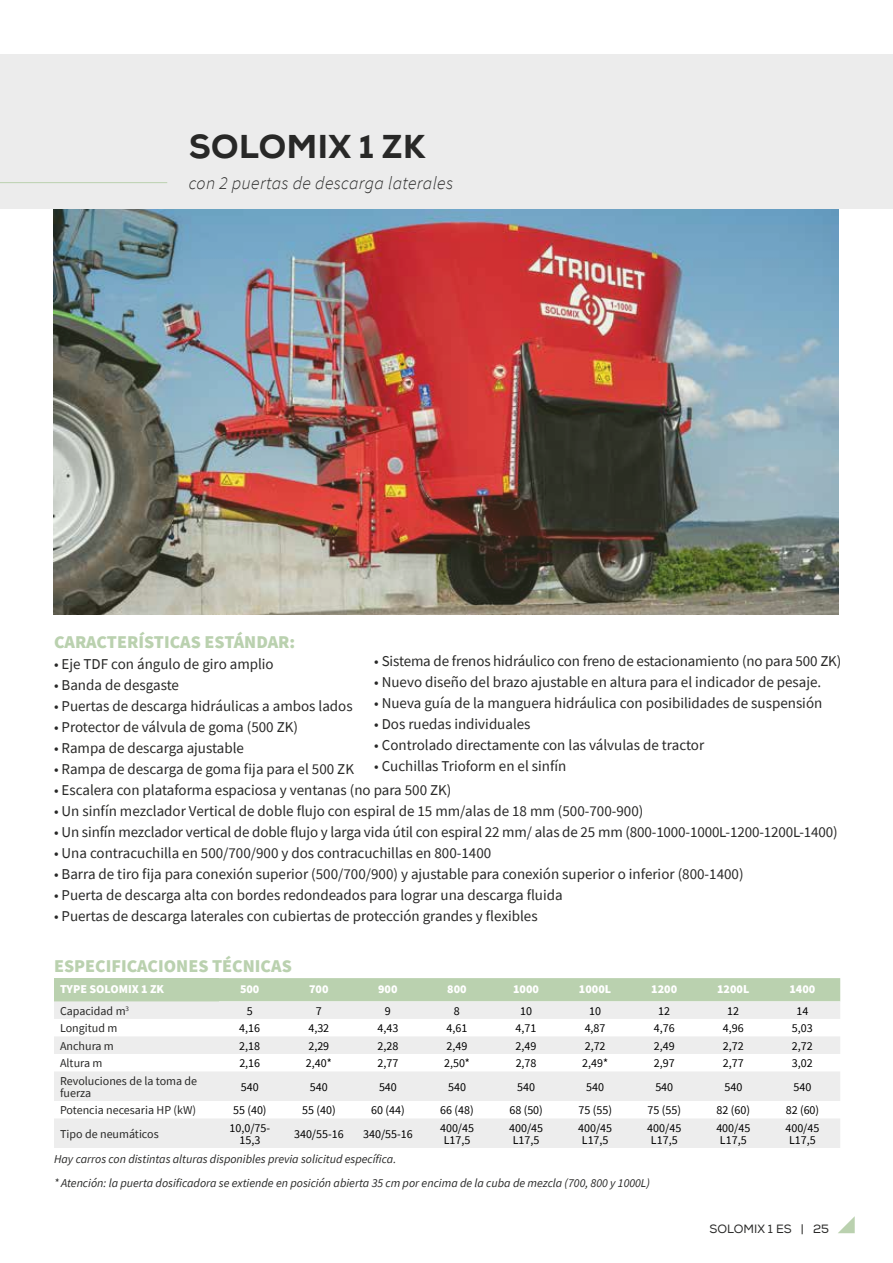
<style>
.page{position:relative;width:893px;height:1263px;background:#fff}
.page>*{position:absolute;margin:0;border:0;box-sizing:border-box;transform-origin:0 0}
.t1{font:800 33px "Nexa";letter-spacing:.015em;color:#282827}
.t2{font:900 18px "Source Sans Pro";color:#bad1af}
.t3{font:italic 300 18px "Source Sans Pro";letter-spacing:.02em;color:#282827}
.t4{font:15px "Source Sans Pro";color:#282827}
.t5{font:12px/12px "Source Sans Pro";color:#000;text-align:center}
.t6{font:italic 12px/24px "Source Sans Pro";color:#282827}
.t7{font:12px/12px "Source Sans Pro";color:#282827}
.t8{font:900 12px "Source Sans Pro";color:#fff}
.t9{font:12px "Nexa";color:#282827}
</style>
<div class="page">
<svg style="left:838px;top:1216px;width:17px;height:17px"></svg>
<div style="left:0;top:54px;width:893px;height:154px;background:#ececec"></div>
<hr style="left:0;top:182px;width:167px;height:1px;background:#bad1af">
<img style="left:54px;top:209px;width:785px;height:406px">
<div style="left:54px;top:978px;width:165px;height:23px;background:#bad1af"></div>
<div style="left:219px;top:978px;width:621px;height:23px;background:#bad1af"></div>
<svg style="left:54px;top:1001px;width:786px;height:147px;fill:#ededed"></svg>
<h1 class="t1" style="left:189px;top:126px;width:238px">SOLOMIX 1 ZK</h1>
<p class="t3" style="left:189px;top:172px;width:266px">con 2 puertas de descarga laterales</p>
<p class="t2" style="left:54px;top:630px;width:243px">CARACTERÍSTICAS ESTÁNDAR:</p>
<p class="t4" style="left:54px;top:654px;width:221px">• Eje TDF con ángulo de giro amplio</p>
<p class="t4" style="left:54px;top:675px;width:127px">• Banda de desgaste</p>
<p class="t4" style="left:54px;top:696px;width:300px">• Puertas de descarga hidráulicas a ambos lados</p>
<p class="t4" style="left:54px;top:717px;width:246px">• Protector de válvula de goma (500 ZK)</p>
<p class="t4" style="left:54px;top:738px;width:191px">• Rampa de descarga ajustable</p>
<p class="t4" style="left:54px;top:759px;width:302px">• Rampa de descarga de goma fija para el 500 ZK</p>
<p class="t4" style="left:54px;top:780px;width:399px">• Escalera con plataforma espaciosa y ventanas (no para 500 ZK)</p>
<p class="t4" style="left:54px;top:801px;width:591px">• Un sinfín mezclador Vertical de doble flujo con espiral de 15 mm/alas de 18 mm (500-700-900)</p>
<p class="t4" style="left:54px;top:822px;width:785px">• Un sinfín mezclador vertical de doble flujo y larga vida útil con espiral 22 mm/ alas de 25 mm (800-1000-1000L-1200-1200L-1400)</p>
<p class="t4" style="left:54px;top:843px;width:439px">• Una contracuchilla en 500/700/900 y dos contracuchillas en 800-1400</p>
<p class="t4" style="left:54px;top:864px;width:691px">• Barra de tiro fija para conexión superior (500/700/900) y ajustable para conexión superior o inferior (800-1400)</p>
<p class="t4" style="left:54px;top:885px;width:510px">• Puerta de descarga alta con bordes redondeados para lograr una descarga fluida</p>
<p class="t4" style="left:54px;top:906px;width:485px">• Puertas de descarga laterales con cubiertas de protección grandes y flexibles</p>
<p class="t2" style="left:54px;top:954px;width:239px">ESPECIFICACIONES TÉCNICAS</p>
<p class="t8" style="left:60px;top:981px;width:106px">TYPE SOLOMIX 1 ZK</p>
<p class="t8" style="left:240px;top:981px;width:21px">500</p>
<p class="t8" style="left:309px;top:981px;width:21px">700</p>
<p class="t8" style="left:378px;top:981px;width:21px">900</p>
<p class="t8" style="left:447px;top:981px;width:21px">800</p>
<p class="t8" style="left:513px;top:981px;width:27px">1000</p>
<p class="t8" style="left:579px;top:981px;width:34px">1000L</p>
<p class="t8" style="left:651px;top:981px;width:27px">1200</p>
<p class="t8" style="left:717px;top:981px;width:34px">1200L</p>
<p class="t8" style="left:789px;top:981px;width:27px">1400</p>
<p class="t7" style="left:60px;top:1004px;width:71px">Capacidad m<sup>3</sup></p>
<p class="t5" style="left:247px;top:1004px;width:7px">5</p>
<p class="t5" style="left:316px;top:1004px;width:7px">7</p>
<p class="t5" style="left:385px;top:1004px;width:7px">9</p>
<p class="t5" style="left:454px;top:1004px;width:7px">8</p>
<p class="t5" style="left:520px;top:1004px;width:13px">10</p>
<p class="t5" style="left:589px;top:1004px;width:13px">10</p>
<p class="t5" style="left:658px;top:1004px;width:13px">12</p>
<p class="t5" style="left:727px;top:1004px;width:13px">12</p>
<p class="t5" style="left:796px;top:1004px;width:13px">14</p>
<p class="t7" style="left:60px;top:1022px;width:59px">Longitud m</p>
<p class="t5" style="left:239px;top:1022px;width:22px">4,16</p>
<p class="t5" style="left:308px;top:1022px;width:22px">4,32</p>
<p class="t5" style="left:377px;top:1022px;width:22px">4,43</p>
<p class="t5" style="left:447px;top:1022px;width:22px">4,61</p>
<p class="t5" style="left:516px;top:1022px;width:22px">4,71</p>
<p class="t5" style="left:585px;top:1022px;width:22px">4,87</p>
<p class="t5" style="left:654px;top:1022px;width:22px">4,76</p>
<p class="t5" style="left:723px;top:1022px;width:22px">4,96</p>
<p class="t5" style="left:792px;top:1022px;width:22px">5,03</p>
<p class="t7" style="left:60px;top:1040px;width:55px">Anchura m</p>
<p class="t5" style="left:239px;top:1040px;width:22px">2,18</p>
<p class="t5" style="left:308px;top:1040px;width:22px">2,29</p>
<p class="t5" style="left:377px;top:1040px;width:22px">2,28</p>
<p class="t5" style="left:447px;top:1040px;width:22px">2,49</p>
<p class="t5" style="left:516px;top:1040px;width:22px">2,49</p>
<p class="t5" style="left:585px;top:1040px;width:22px">2,72</p>
<p class="t5" style="left:654px;top:1040px;width:22px">2,49</p>
<p class="t5" style="left:723px;top:1040px;width:22px">2,72</p>
<p class="t5" style="left:792px;top:1040px;width:22px">2,72</p>
<p class="t7" style="left:60px;top:1057px;width:44px">Altura m</p>
<p class="t5" style="left:239px;top:1057px;width:22px">2,16</p>
<p class="t5" style="left:306px;top:1057px;width:27px">2,40*</p>
<p class="t5" style="left:377px;top:1057px;width:22px">2,77</p>
<p class="t5" style="left:444px;top:1057px;width:27px">2,50*</p>
<p class="t5" style="left:516px;top:1057px;width:22px">2,78</p>
<p class="t5" style="left:582px;top:1057px;width:27px">2,49*</p>
<p class="t5" style="left:654px;top:1057px;width:22px">2,97</p>
<p class="t5" style="left:723px;top:1057px;width:22px">2,77</p>
<p class="t5" style="left:792px;top:1057px;width:22px">3,02</p>
<p class="t7" style="left:60px;top:1075px;width:139px">Revoluciones de la toma de fuerza</p>
<p class="t5" style="left:241px;top:1081px;width:19px">540</p>
<p class="t5" style="left:310px;top:1081px;width:19px">540</p>
<p class="t5" style="left:379px;top:1081px;width:19px">540</p>
<p class="t5" style="left:448px;top:1081px;width:19px">540</p>
<p class="t5" style="left:517px;top:1081px;width:19px">540</p>
<p class="t5" style="left:586px;top:1081px;width:19px">540</p>
<p class="t5" style="left:655px;top:1081px;width:19px">540</p>
<p class="t5" style="left:724px;top:1081px;width:19px">540</p>
<p class="t5" style="left:793px;top:1081px;width:19px">540</p>
<p class="t7" style="left:60px;top:1104px;width:138px">Potencia necesaria HP (kW)</p>
<p class="t5" style="left:233px;top:1104px;width:35px">55 (40)</p>
<p class="t5" style="left:302px;top:1104px;width:35px">55 (40)</p>
<p class="t5" style="left:371px;top:1104px;width:35px">60 (44)</p>
<p class="t5" style="left:440px;top:1104px;width:35px">66 (48)</p>
<p class="t5" style="left:509px;top:1104px;width:35px">68 (50)</p>
<p class="t5" style="left:578px;top:1104px;width:35px">75 (55)</p>
<p class="t5" style="left:647px;top:1104px;width:35px">75 (55)</p>
<p class="t5" style="left:717px;top:1104px;width:35px">82 (60)</p>
<p class="t5" style="left:786px;top:1104px;width:35px">82 (60)</p>
<p class="t7" style="left:60px;top:1128px;width:100px">Tipo de neumáticos</p>
<p class="t5" style="left:229px;top:1122px;width:42px">10,0/75-<br>15,3</p>
<p class="t5" style="left:294px;top:1128px;width:51px">340/55-16</p>
<p class="t5" style="left:363px;top:1128px;width:51px">340/55-16</p>
<p class="t5" style="left:440px;top:1122px;width:36px">400/45<br>L17,5</p>
<p class="t5" style="left:509px;top:1122px;width:36px">400/45<br>L17,5</p>
<p class="t5" style="left:578px;top:1122px;width:36px">400/45<br>L17,5</p>
<p class="t5" style="left:647px;top:1122px;width:36px">400/45<br>L17,5</p>
<p class="t5" style="left:716px;top:1122px;width:36px">400/45<br>L17,5</p>
<p class="t5" style="left:785px;top:1122px;width:36px">400/45<br>L17,5</p>
<p class="t6" style="left:54px;top:1147px;width:597px">Hay carros con distintas alturas disponibles previa solicitud específica.<br>* Atención: la puerta dosificadora se extiende en posición abierta 35 cm por encima de la cuba de mezcla (700, 800 y 1000L)</p>
<p class="t4" style="left:374px;top:652px;width:469px">• Sistema de frenos hidráulico con freno de estacionamiento (no para 500 ZK)</p>
<p class="t4" style="left:374px;top:673px;width:449px">• Nuevo diseño del brazo ajustable en altura para el indicador de pesaje.</p>
<p class="t4" style="left:374px;top:694px;width:450px">• Nueva guía de la manguera hidráulica con posibilidades de suspensión</p>
<p class="t4" style="left:374px;top:715px;width:158px">• Dos ruedas individuales</p>
<p class="t4" style="left:374px;top:736px;width:332px">• Controlado directamente con las válvulas de tractor</p>
<p class="t4" style="left:374px;top:757px;width:194px">• Cuchillas Trioform en el sinfín</p>
<p class="t9" style="left:709px;top:1222px;width:121px">SOLOMIX 1 ES | 25</p>
</div>
